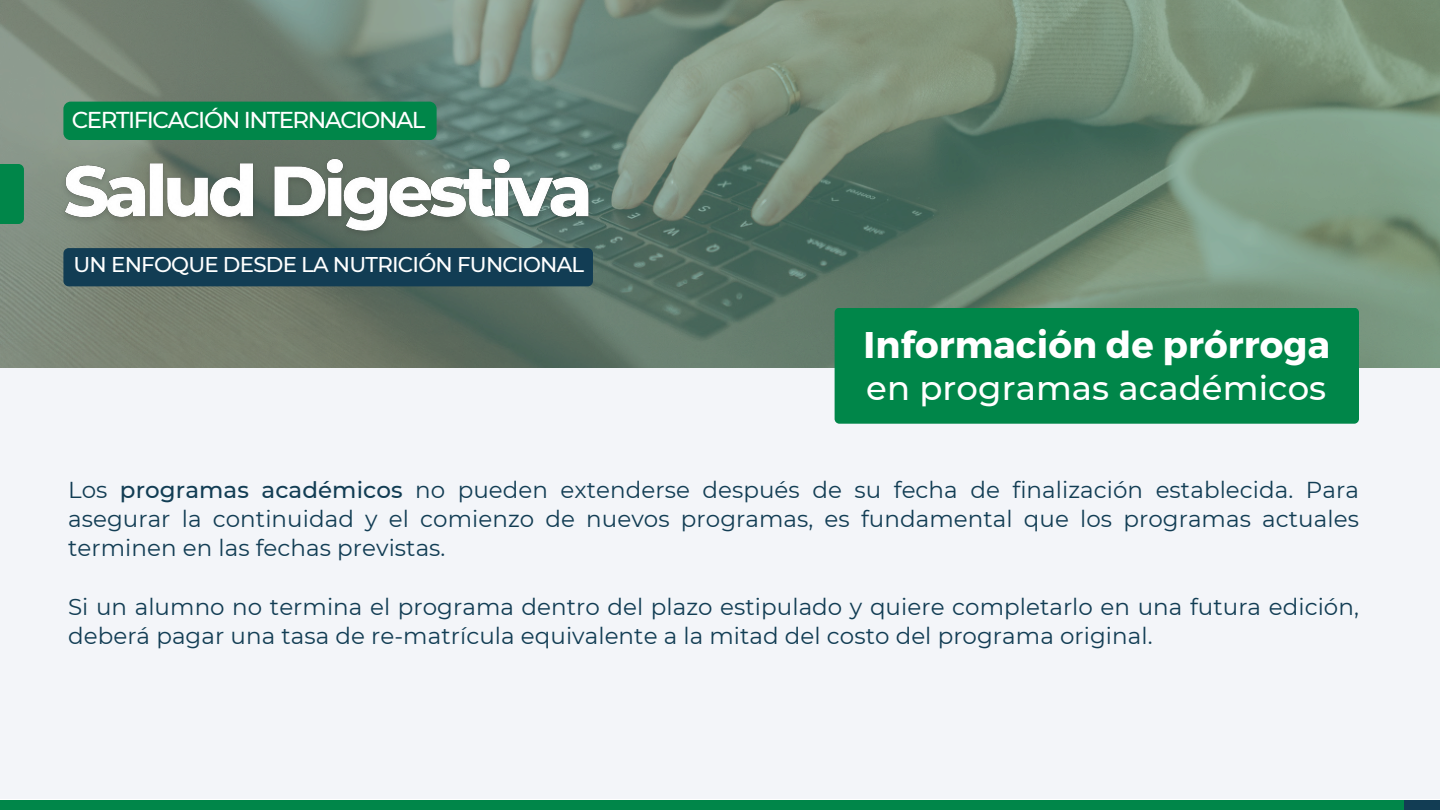
<style>
.page{position:relative;width:1440px;height:810px;background:#fff}
.page>*{position:absolute;margin:0;border:0;box-sizing:border-box;transform-origin:0 0}
.t1{font:700 37.1px "Montserrat";letter-spacing:.005em;color:#fff}
.t2{font:500 33.9px "Montserrat";letter-spacing:.005em;color:#fff}
.t3{font:23px/29.2px "Montserrat";letter-spacing:.005em;color:#123d54;text-align:justify}
.t4{font:500 22.9px "Montserrat";letter-spacing:-.06em;color:#fff}
.t5{font:500 21.3px "Montserrat";letter-spacing:-.035em;color:#fff}
.s1{font-weight:500}
</style>
<div class="page">
<div style="left:0;top:800px;width:1405px;height:10px;background:#008649"></div>
<div style="left:1405px;top:800px;width:35px;height:10px;background:#123d54"></div>
<svg style="left:0;top:0;width:1440px;height:369px;background:#708675"></svg>
<div style="left:0;top:369px;width:1440px;height:430px;background:#f3f5f9"></div>
<div style="left:835px;top:308px;width:524px;height:116px;background:#008649;border-radius:5px"></div>
<div style="left:0;top:164px;width:24px;height:60px;background:#008649"></div>
<div style="left:63px;top:102px;width:374px;height:38px;background:#008649;border-radius:7px"></div>
<div style="left:63px;top:248px;width:530px;height:38px;background:#123d54;border-radius:5px"></div>
<img style="left:55px;top:147px;width:545px;height:97px">
<h2 class="t4" style="left:72px;top:106px;width:355px">CERTIFICACIÓN INTERNACIONAL</h2>
<h2 class="t5" style="left:74px;top:252px;width:512px">UN ENFOQUE DESDE LA NUTRICIÓN FUNCIONAL</h2>
<h3 class="t1" style="left:864px;top:321px;width:468px">Información de prórroga</h3>
<h3 class="t2" style="left:866px;top:367px;width:462px">en programas académicos</h3>
<p class="t3" style="left:68px;top:475px;width:1292px">Los <span class="s1">programas académicos</span> no pueden extenderse después de su fecha de finalización establecida. Para asegurar la continuidad y el comienzo de nuevos programas, es fundamental que los programas actuales terminen en las fechas previstas.</p>
<p class="t3" style="left:68px;top:592px;width:1292px">Si un alumno no termina el programa dentro del plazo estipulado y quiere completarlo en una futura edición, deberá pagar una tasa de re-matrícula equivalente a la mitad del costo del programa original.</p>
</div>
